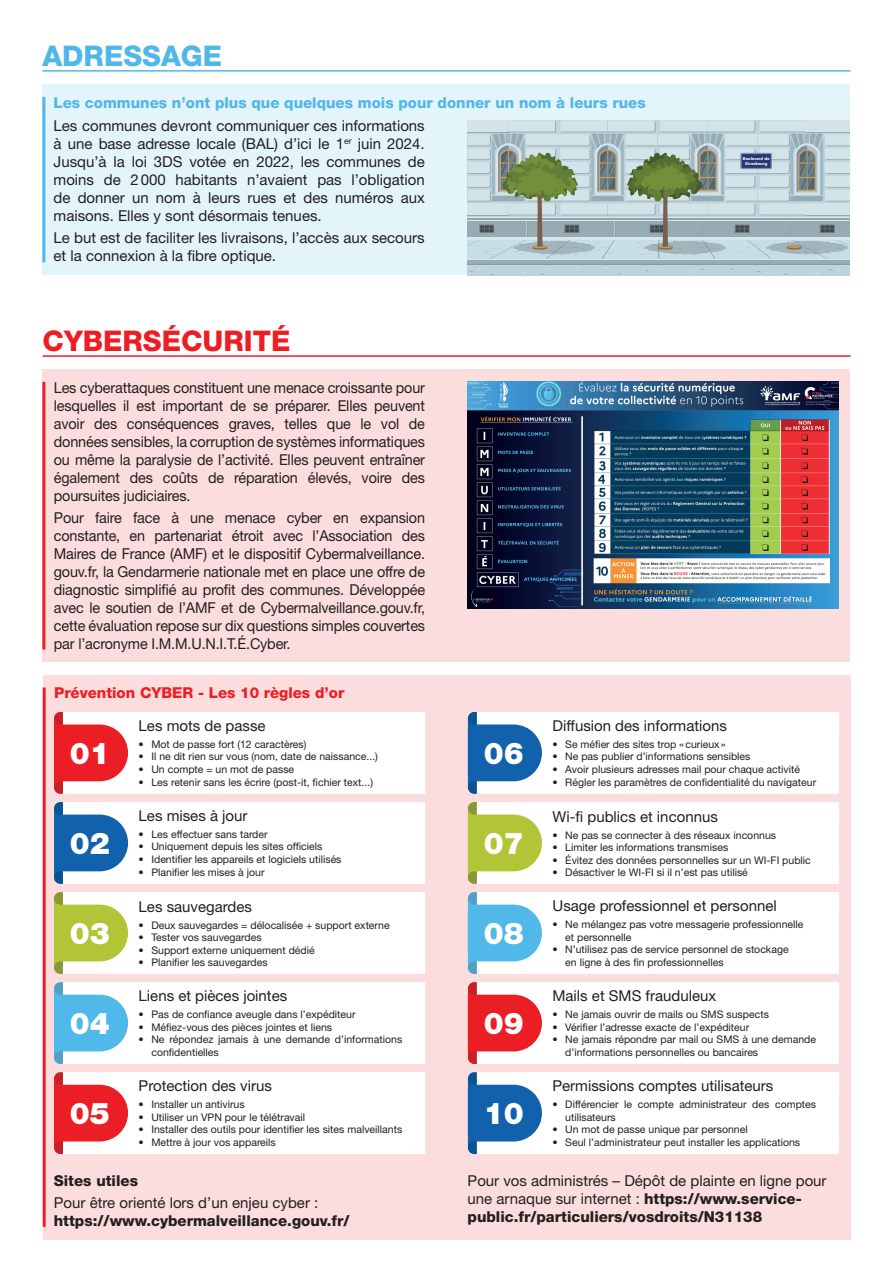
<style>
.page{position:relative;width:893px;height:1263px;background:#fff}
.page>*{position:absolute;margin:0;border:0;box-sizing:border-box;transform-origin:0 0}
.t1{font:900 30px "Helvetica Neue LT Std";color:#fff}
.t2{font:800 28.5px "Helvetica Neue LT Std";color:#ee1d23}
.t3{font:800 28.5px "Helvetica Neue LT Std";color:#50b7e8}
.t4{font:15px/18px "Helvetica Neue LT Std";color:#231f20}
.t5{font:15px/18px "Helvetica Neue LT Std";color:#231f20;text-align:justify;scale:.96 1}
.t6{font:800 15px "Helvetica Neue LT Std";color:#50b7e8}
.t7{font:800 15px "Helvetica Neue LT Std";color:#231f20}
.t8{font:800 15px "Helvetica Neue LT Std";color:#ee1d23}
.t9{font:10.5px/12.6px "Helvetica Neue LT Std";color:#231f20}
.t10{font:900 4.2px/5.1px "Avenir LT Std";color:#fff;text-align:center}
.s1{font-weight:800}
</style>
<div class="page">
<div style="left:42px;top:370px;width:808px;height:292px;background:#fcddde"></div>
<hr style="left:42px;top:382px;width:3px;height:268px;background:#ee1d23">
<hr style="left:43px;top:355px;width:808px;height:2px;background:#ee1d23">
<img style="left:468px;top:382px;width:371px;height:227px">
<div style="left:43px;top:675px;width:808px;height:564px;background:#fcddde"></div>
<hr style="left:43px;top:687px;width:3px;height:540px;background:#ee1d23">
<svg style="left:54px;top:712px;width:371px;height:82px;background:#fbdedf"></svg>
<svg style="left:54px;top:802px;width:371px;height:82px;background:#dce8f2"></svg>
<svg style="left:54px;top:892px;width:371px;height:82px;background:#f3f6e2"></svg>
<svg style="left:54px;top:982px;width:371px;height:82px;background:#e6f4fb"></svg>
<svg style="left:54px;top:1072px;width:371px;height:82px;background:#fbdedf"></svg>
<svg style="left:468px;top:712px;width:371px;height:82px;background:#dce8f2"></svg>
<svg style="left:468px;top:802px;width:371px;height:82px;background:#f3f6e2"></svg>
<svg style="left:468px;top:892px;width:371px;height:82px;background:#e6f4fb"></svg>
<svg style="left:468px;top:982px;width:371px;height:82px;background:#fbdedf"></svg>
<svg style="left:468px;top:1072px;width:371px;height:82px;background:#dce8f2"></svg>
<div style="left:42px;top:85px;width:808px;height:190px;background:#e4f4fb"></div>
<hr style="left:42px;top:70px;width:808px;height:2px;background:#50b7e8">
<hr style="left:42px;top:97px;width:3px;height:165px;background:#50b7e8">
<div style="left:467px;top:264px;width:383px;height:11px;background:#bbd4de"></div>
<div style="left:467px;top:259px;width:383px;height:5px;background:#97abb3"></div>
<hr style="left:467px;top:264px;width:383px;height:1px;background:#889ca4">
<hr style="left:467px;top:259px;width:383px;height:1px;background:#d6e6ec">
<svg style="left:467px;top:120px;width:383px;height:139px;background:#b0c2c0"></svg>
<svg style="left:741px;top:153px;width:31px;height:16px"></svg>
<div style="left:741px;top:153px;width:30px;height:16px;background:#808cad"></div>
<div style="left:741px;top:154px;width:30px;height:14px;background:#233872"></div>
<h2 class="t3" style="left:42px;top:39px;width:181px">ADRESSAGE</h2>
<h3 class="t6" style="left:54px;top:93px;width:594px">Les communes n’ont plus que quelques mois pour donner un nom à leurs rues</h3>
<p class="t4" style="left:54px;top:117px;width:373px;text-align:justify">Les communes devront communiquer ces informations à une base adresse locale (BAL) d’ici le 1<sup>er</sup> juin 2024.<br>Jusqu’à la loi 3DS votée en 2022, les communes de moins de 2000 habitants n’avaient pas l’obligation de donner un nom à leurs rues et des numéros aux maisons. Elles y sont désormais tenues.</p>
<h3 class="t4" style="left:54px;top:229px;width:373px">Le but est de faciliter les livraisons, l’accès aux secours et la connexion à la fibre optique.</h3>
<h2 class="t2" style="left:43px;top:324px;width:249px">CYBERSÉCURITÉ</h2>
<p class="t5" style="left:54px;top:378px;width:388px">Les cyberattaques constituent une menace croissante pour lesquelles il est important de se préparer. Elles peuvent avoir des conséquences graves, telles que le vol de données sensibles, la corruption de systèmes informatiques ou même la paralysie de l’activité. Elles peuvent entraîner également des coûts de réparation élevés, voire des poursuites judiciaires.</p>
<p class="t5" style="left:54px;top:508px;width:388px">Pour faire face à une menace cyber en expansion constante, en partenariat étroit avec l’Association des Maires de France (AMF) et le dispositif Cybermalveillance. gouv.fr, la Gendarmerie nationale met en place une offre de diagnostic simplifié au profit des communes. Développée avec le soutien de l’AMF et de Cybermalveillance.gouv.fr, cette évaluation repose sur dix questions simples couvertes par l’acronyme I.M.M.U.N.I.T.É.Cyber.</p>
<p class="t10" style="left:743px;top:156px;width:28px">Boulevard de<br>Strasbourg</p>
<h3 class="t8" style="left:54px;top:684px;width:292px">Prévention CYBER - Les 10 règles d’or</h3>
<h3 class="t4" style="left:139px;top:716px;width:128px">Les mots de passe</h3>
<p class="t9" style="left:139px;top:738px;width:169px">• Mot de passe fort (12 caractères)</p>
<p class="t9" style="left:139px;top:750px;width:241px">• Il ne dit rien sur vous (nom, date de naissance...)</p>
<p class="t9" style="left:139px;top:763px;width:157px">• Un compte = un mot de passe</p>
<p class="t9" style="left:139px;top:775px;width:236px">• Les retenir sans les écrire (post-it, fichier text...)</p>
<h1 class="t1" style="left:70px;top:735px;width:42px">01</h1>
<h1 class="t1" style="left:70px;top:825px;width:42px">02</h1>
<h1 class="t1" style="left:70px;top:916px;width:42px">03</h1>
<h1 class="t1" style="left:70px;top:1005px;width:42px">04</h1>
<h1 class="t1" style="left:70px;top:1095px;width:42px">05</h1>
<h3 class="t4" style="left:139px;top:806px;width:110px">Les mises à jour</h3>
<p class="t9" style="left:139px;top:828px;width:131px">• Les effectuer sans tarder</p>
<p class="t9" style="left:139px;top:840px;width:185px">• Uniquement depuis les sites officiels</p>
<p class="t9" style="left:139px;top:853px;width:204px">• Identifier les appareils et logiciels utilisés</p>
<p class="t9" style="left:139px;top:865px;width:127px">• Planifier les mises à jour</p>
<h3 class="t4" style="left:139px;top:897px;width:115px">Les sauvegardes</h3>
<p class="t9" style="left:139px;top:918px;width:253px">• Deux sauvegardes = délocalisée + support externe</p>
<p class="t9" style="left:139px;top:931px;width:125px">• Tester vos sauvegardes</p>
<p class="t9" style="left:139px;top:944px;width:178px">• Support externe uniquement dédié</p>
<p class="t9" style="left:139px;top:956px;width:131px">• Planifier les sauvegardes</p>
<h3 class="t4" style="left:139px;top:986px;width:150px">Liens et pièces jointes</h3>
<p class="t9" style="left:139px;top:1008px;width:218px">• Pas de confiance aveugle dans l’expéditeur</p>
<p class="t9" style="left:139px;top:1020px;width:195px">• Méfiez-vous des pièces jointes et liens</p>
<p class="t9" style="left:151px;top:1033px;width:252px;text-indent:-13px">• Ne répondez jamais à une demande d’informations confidentielles</p>
<h3 class="t4" style="left:139px;top:1076px;width:135px">Protection des virus</h3>
<p class="t9" style="left:139px;top:1098px;width:108px">• Installer un antivirus</p>
<p class="t9" style="left:139px;top:1110px;width:168px">• Utiliser un VPN pour le télétravail</p>
<p class="t9" style="left:139px;top:1123px;width:265px">• Installer des outils pour identifier les sites malveillants</p>
<p class="t9" style="left:139px;top:1135px;width:139px">• Mettre à jour vos appareils</p>
<h3 class="t7" style="left:54px;top:1172px;width:86px">Sites utiles</h3>
<h3 class="t4" style="left:54px;top:1194px;width:266px">Pour être orienté lors d’un enjeu cyber :</h3>
<h3 class="t7" style="left:54px;top:1212px;width:297px">https://www.cybermalveillance.gouv.fr/</h3>
<h1 class="t1" style="left:484px;top:735px;width:42px">06</h1>
<h1 class="t1" style="left:484px;top:826px;width:42px">07</h1>
<h1 class="t1" style="left:484px;top:915px;width:42px">08</h1>
<h1 class="t1" style="left:484px;top:1005px;width:42px">09</h1>
<h1 class="t1" style="left:484px;top:1095px;width:42px">10</h1>
<h3 class="t4" style="left:552px;top:716px;width:176px">Diffusion des informations</h3>
<p class="t9" style="left:552px;top:738px;width:175px">• Se méfier des sites trop «curieux»</p>
<p class="t9" style="left:552px;top:750px;width:199px">• Ne pas publier d’informations sensibles</p>
<p class="t9" style="left:552px;top:763px;width:249px">• Avoir plusieurs adresses mail pour chaque activité</p>
<p class="t9" style="left:552px;top:775px;width:265px">• Régler les paramètres de confidentialité du navigateur</p>
<h3 class="t4" style="left:552px;top:807px;width:167px">Wi-fi publics et inconnus</h3>
<p class="t9" style="left:552px;top:828px;width:225px">• Ne pas se connecter à des réseaux inconnus</p>
<p class="t9" style="left:552px;top:841px;width:177px">• Limiter les informations transmises</p>
<p class="t9" style="left:552px;top:854px;width:260px">• Évitez des données personnelles sur un WI-FI public</p>
<p class="t9" style="left:552px;top:866px;width:197px">• Désactiver le WI-FI si il n’est pas utilisé</p>
<h3 class="t4" style="left:552px;top:896px;width:226px">Usage professionnel et personnel</h3>
<p class="t9" style="left:565px;top:918px;width:240px;text-indent:-13px">• Ne mélangez pas votre messagerie professionnelle et personnelle</p>
<p class="t9" style="left:565px;top:943px;width:225px;text-indent:-13px">• N’utilisez pas de service personnel de stockage en ligne à des fin professionnelles</p>
<h3 class="t4" style="left:552px;top:986px;width:165px">Mails et SMS frauduleux</h3>
<p class="t9" style="left:552px;top:1008px;width:218px">• Ne jamais ouvrir de mails ou SMS suspects</p>
<p class="t9" style="left:552px;top:1020px;width:198px">• Vérifier l’adresse exacte de l’expéditeur</p>
<p class="t9" style="left:565px;top:1033px;width:252px;text-indent:-13px">• Ne jamais répondre par mail ou SMS à une demande d’informations personnelles ou bancaires</p>
<h3 class="t4" style="left:552px;top:1076px;width:222px">Permissions comptes utilisateurs</h3>
<p class="t9" style="left:565px;top:1098px;width:252px;text-indent:-13px">• Différencier le compte administrateur des comptes utilisateurs</p>
<p class="t9" style="left:552px;top:1123px;width:197px">• Un mot de passe unique par personnel</p>
<p class="t9" style="left:552px;top:1135px;width:249px">• Seul l’administrateur peut installer les applications</p>
<h3 class="t4" style="left:468px;top:1171px;width:360px">Pour vos administrés – Dépôt de plainte en ligne pour une arnaque sur internet : <span class="s1">https://www.service&shy;public.fr/particuliers/vosdroits/N31138</span></h3>
</div>
